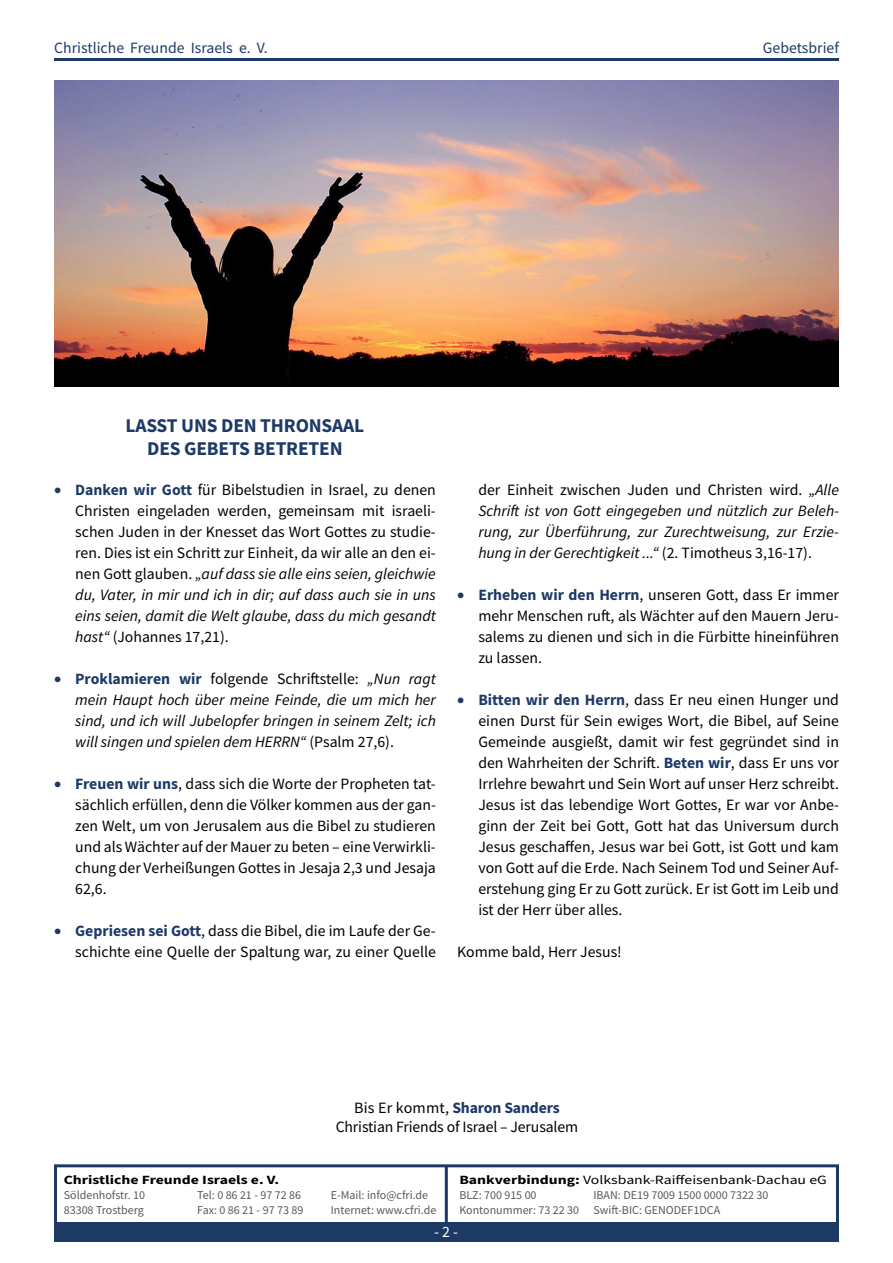
<style>
.page{position:relative;width:893px;height:1263px;background:#fff}
.page>*{position:absolute;margin:0;border:0;box-sizing:border-box;transform-origin:0 0}
.t1{font:700 19.5px/23.4px "Source Sans Pro";color:#1d3a67}
.t2{font:15.75px/21px "Source Sans Pro";color:#000;text-align:justify}
.t3{font:italic 15.75px/21px "Source Sans Pro";color:#000;text-align:justify}
.t4{font:15.75px "Source Sans Pro";color:#1d3a67}
.t5{font:15.75px "Source Sans Pro";color:#fff}
.t6{font:12.6px "Source Sans Pro";color:#000;scale:1.25 1}
.t7{font:700 12.6px "Source Sans Pro";color:#000;scale:1.25 1}
.t8{font:12px/14.4px "Source Sans Pro";color:#58595b}
.s1{color:#1d3a67}
.s2{font-weight:700;color:#1d3a67}
.s3{font-style:italic}
.s4{font-weight:700;font-style:normal;color:#1d3a67}
.s5{font-style:normal}
.s6{font-weight:700}
</style>
<div class="page">
<hr style="left:54px;top:58px;width:785px;height:3px;background:#1d3a67">
<svg style="left:54px;top:1164px;width:785px;height:78px"></svg>
<hr style="left:445px;top:1165px;width:3px;height:59px;background:#1d3a67">
<img style="left:54px;top:81px;width:785px;height:306px">
<p class="t4" style="left:54px;top:38px;width:215px">Christliche Freunde Israels e. V.</p>
<p class="t4" style="left:763px;top:38px;width:78px">Gebetsbrief</p>
<p class="t1" style="left:147px;top:414px;width:219px;text-indent:-22px">Lasst uns den Thronsaal des Gebet</p>
<p class="t1" style="left:239px;top:437px;width:71px">s betreten</p>
<p class="t2" style="left:75px;top:479px;width:362px;text-indent:-21px"><span class="s1">•</span> <span class="s2">Danken wir Gott</span> für Bibelstudien in Israel, zu denen Christen eingeladen werden, gemeinsam mit israeli&shy;schen Juden in der Knesset das Wort Gottes zu studie&shy;ren. Dies ist ein Schritt zur Einheit, da wir alle an den ei&shy;nen Gott glauben. <span class="s3">„auf dass sie alle eins seien, gleichwie du, Vater, in mir und ich in dir; auf dass auch sie in uns eins seien, damit die Welt glaube, dass du mich gesandt hast“</span> (Johannes 17,21).</p>
<p class="t3" style="left:75px;top:668px;width:362px;text-indent:-21px"><span class="s1">•</span> <span class="s4">Proklamieren wir</span> <span class="s5">folgende Schriftstelle:</span> „Nun ragt mein Haupt hoch über meine Feinde, die um mich her sind, und ich will Jubelopfer bringen in seinem Zelt; ich will singen und spielen dem HERRN“ <span class="s5">(Psalm 27,6).</span></p>
<p class="t2" style="left:75px;top:773px;width:362px;text-indent:-21px"><span class="s1">•</span> <span class="s2">Freuen wir uns</span>, dass sich die Worte der Propheten tat&shy;sächlich erfüllen, denn die Völker kommen aus der gan&shy;zen Welt, um von Jerusalem aus die Bibel zu studieren und als Wächter auf der Mauer zu beten – eine Verwirkli&shy;chung der Verheißungen Gottes in Jesaja 2,3 und Jesaja 62,6.</p>
<p class="t2" style="left:54px;top:920px;width:383px;text-align:right"><span class="s1">•</span> <span class="s2">Gepriesen sei Gott</span>, dass die Bibel, die im Laufe der Ge&shy;schichte eine Quelle der Spaltung war, zu einer Quelle</p>
<p class="t3" style="left:478px;top:479px;width:362px"><span class="s5">der Einheit zwischen Juden und Christen wird.</span> „Alle Schrift ist von Gott eingegeben und nützlich zur Beleh&shy;rung, zur Überführung, zur Zurechtweisung, zur Erzie&shy;hung in der Gerechtigkeit ...“ <span class="s5">(2. Timotheus 3,16-17).</span></p>
<p class="t2" style="left:478px;top:584px;width:362px;text-indent:-21px"><span class="s1">•</span> <span class="s2">Erheben wir den Herrn</span>, unseren Gott, dass Er immer mehr Menschen ruft, als Wächter auf den Mauern Jeru&shy;salems zu dienen und sich in die Fürbitte hineinführen zu lassen.</p>
<p class="t2" style="left:478px;top:689px;width:362px;text-indent:-21px"><span class="s1">•</span> <span class="s2">Bitten wir den Herrn</span>, dass Er neu einen Hunger und einen Durst für Sein ewiges Wort, die Bibel, auf Seine Gemeinde ausgießt, damit wir fest gegründet sind in den Wahrheiten der Schrift. <span class="s2">Beten wir</span>, dass Er uns vor Irrlehre bewahrt und Sein Wort auf unser Herz schreibt.<br>Jesus ist das lebendige Wort Gottes, Er war vor Anbe&shy;ginn der Zeit bei Gott, Gott hat das Universum durch Jesus geschaffen, Jesus war bei Gott, ist Gott und kam von Gott auf die Erde. Nach Seinem Tod und Seiner Auf&shy;erstehung ging Er zu Gott zurück. Er ist Gott im Leib und ist der Herr über alles.</p>
<p class="t2" style="left:457px;top:941px;width:166px">Komme bald, Herr Jesus!</p>
<p class="t2" style="left:336px;top:1098px;width:244px;line-height:18.9px;text-align:center">Bis Er kommt, <span class="s2">Sharon Sanders<br></span>Christian Friends of Israel – Jerusalem</p>
<p class="t7" style="left:64px;top:1172px;width:174px">Christliche Freunde Israels e. V.</p>
<p class="t8" style="left:64px;top:1188px;width:83px">Söldenhofstr. 10<br>83308 Trostberg</p>
<p class="t8" style="left:197px;top:1188px;width:108px">Tel: 0 86 21 - 97 72 86<br>Fax: 0 86 21 - 97 73 89</p>
<p class="t8" style="left:331px;top:1188px;width:107px">E-Mail: info@cfri.de<br>Internet: www.cfri.de</p>
<p class="t6" style="left:459px;top:1172px;width:295px"><span class="s6">Bankverbindung:</span> Volksbank-Raiffeisenbank-Dachau eG</p>
<p class="t8" style="left:593px;top:1188px;width:176px">IBAN: DE19 7009 1500 0000 7322 30<br>Swift-BIC: GENODEF1DCA</p>
<p class="t8" style="left:459px;top:1188px;width:121px">BLZ: 700 915 00<br>Kontonummer: 73 22 30</p>
<p class="t5" style="left:434px;top:1222px;width:25px">- 2 -</p>
</div>
